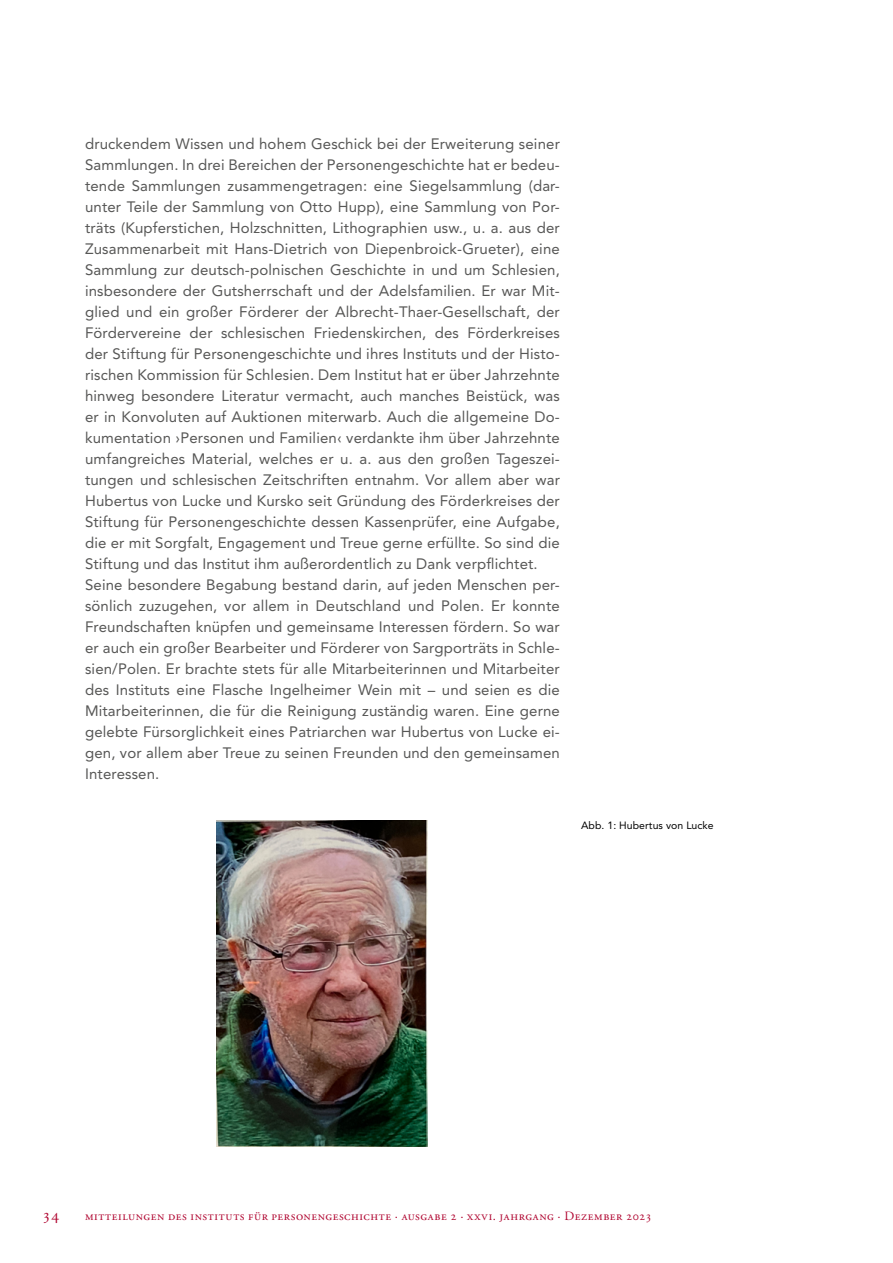
<style>
.page{position:relative;width:893px;height:1263px;background:#fff}
.page>*{position:absolute;margin:0;border:0;box-sizing:border-box;transform-origin:0 0}
.t1{font:16.5px "Adobe Garamond Pro";color:#b10933}
.t2{font:15px/21px "Avenir LT Std";letter-spacing:.01em;color:#575756}
.t3{font:12.75px "Adobe Garamond Pro";letter-spacing:.045em;color:#b10933}
.t4{font:10.5px "Avenir LT Std";letter-spacing:.005em;color:#000}
</style>
<div class="page">
<img style="left:217px;top:821px;width:211px;height:325px">
<p class="t2" style="left:85px;top:133px;width:476px">druckendem Wissen und hohem Geschick bei der Erweiterung seiner Sammlungen. In drei Bereichen der Personengeschichte hat er bedeu&shy;tende Sammlungen zusammengetragen: eine Siegelsammlung (dar&shy;unter Teile der Sammlung von Otto Hupp), eine Sammlung von Por&shy;träts (Kupferstichen, Holzschnitten, Lithographien usw., u. a. aus der Zusammenarbeit mit Hans-Dietrich von Diepenbroick-Grueter), eine Sammlung zur deutsch-polnischen Geschichte in und um Schlesien, insbesondere der Gutsherrschaft und der Adelsfamilien. Er war Mit&shy;glied und ein großer Förderer der Albrecht-Thaer-Gesellschaft, der Fördervereine der schlesischen Friedenskirchen, des Förderkreises der Stiftung für Personengeschichte und ihres Instituts und der Histo&shy;rischen Kommission für Schlesien. Dem Institut hat er über Jahrzehnte hinweg besondere Literatur vermacht, auch manches Beistück, was er in Konvoluten auf Auktionen miterwarb. Auch die allgemeine Do&shy;kumentation ›Personen und Familien‹ verdankte ihm über Jahrzehnte umfangreiches Material, welches er u. a. aus den großen Tageszei&shy;tungen und schlesischen Zeitschriften entnahm. Vor allem aber war Hubertus von Lucke und Kursko seit Gründung des Förderkreises der Stiftung für Personengeschichte dessen Kassenprüfer, eine Aufgabe, die er mit Sorgfalt, Engagement und Treue gerne erfüllte. So sind die Stiftung und das Institut ihm außerordentlich zu Dank verpflichtet.<br>Seine besondere Begabung bestand darin, auf jeden Menschen per&shy;sönlich zuzugehen, vor allem in Deutschland und Polen. Er konnte Freundschaften knüpfen und gemeinsame Interessen fördern. So war er auch ein großer Bearbeiter und Förderer von Sargporträts in Schle&shy;sien/Polen. Er brachte stets für alle Mitarbeiterinnen und Mitarbeiter des Instituts eine Flasche Ingelheimer Wein mit – und seien es die Mitarbeiterinnen, die für die Reinigung zuständig waren. Eine gerne gelebte Fürsorglichkeit eines Patriarchen war Hubertus von Lucke ei&shy;gen, vor allem aber Treue zu seinen Freunden und den gemeinsamen Interessen.</p>
<p class="t4" style="left:581px;top:819px;width:134px">Abb. 1: Hubertus von Lucke</p>
<p class="t1" style="left:43px;top:1204px;width:18px">34</p>
<p class="t3" style="left:85px;top:1208px;width:568px">mitteilungen des instituts für personengeschichte · ausgabe 2 · xxvi. jahrgang · Dezember 2023</p>
</div>
